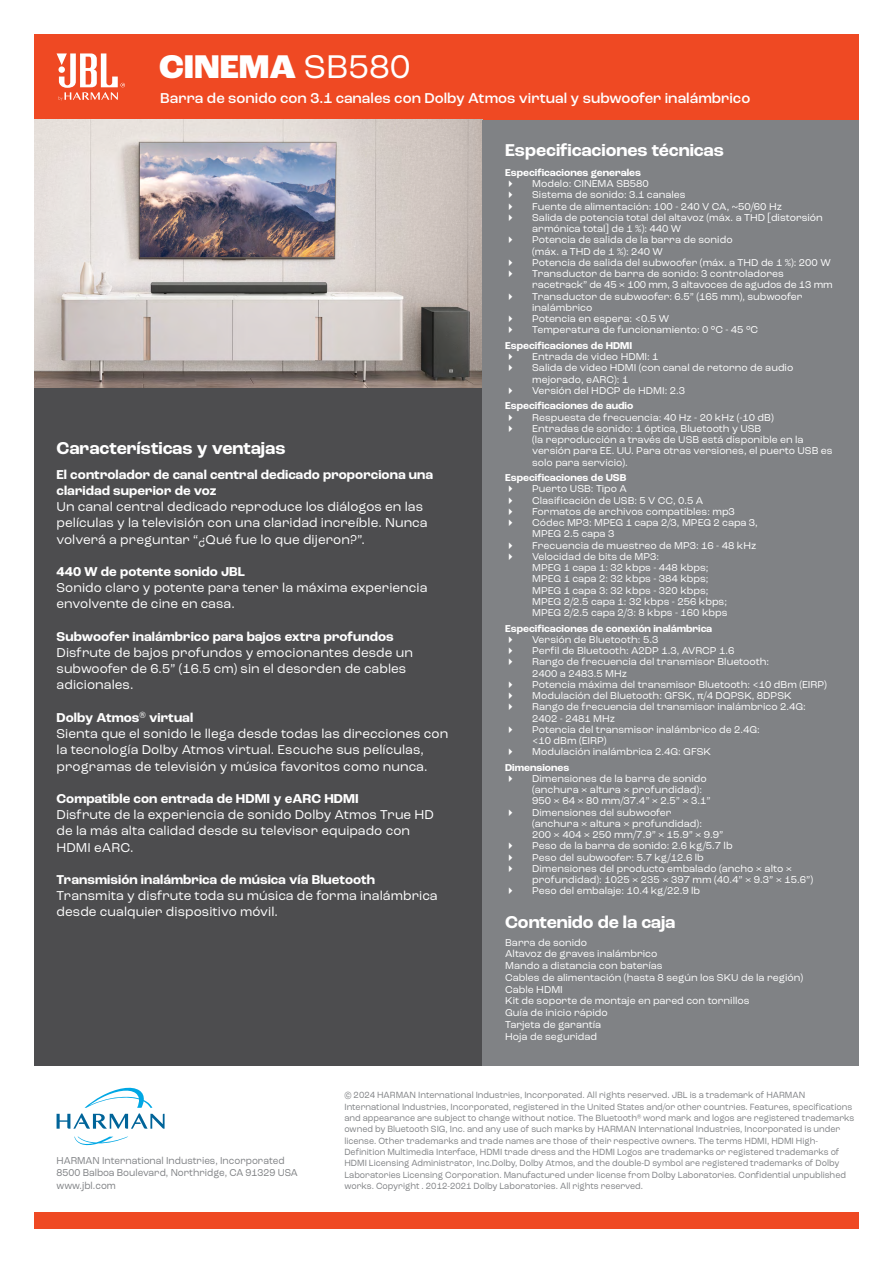
<style>
.page{position:relative;width:893px;height:1263px;background:#fff}
.page>*{position:absolute;margin:0;border:0;box-sizing:border-box;transform-origin:0 0}
.t1{font:800 34.5px "Roc Grotesk";color:#fff}
.t2{font:700 18px "Roc Grotesk";color:#fff}
.t3{font:500 15px "Roc Grotesk";color:#fff}
.t4{font:13.5px/16.2px "Roc Grotesk";letter-spacing:.005em;color:#fff}
.t5{font:700 13.5px/16.2px "Roc Grotesk";letter-spacing:.005em;color:#fff}
.t6{font:10.5px/11.2px "Roc Grotesk";color:#fff}
.t7{font:700 10.5px "Roc Grotesk";color:#fff}
.t8{font:10.5px/12.6px "Roc Grotesk";color:#808285;scale:.94 1}
.t9{font:9.45px/11.4px "Roc Grotesk";color:#808285;scale:.94 1}
.s1{font-weight:400}
.s2{font-weight:700}
</style>
<div class="page">
<div style="left:34px;top:1213px;width:825px;height:16px;background:#ef4923"></div>
<svg style="left:74px;top:1137px;width:54px;height:8px"></svg>
<svg style="left:57px;top:1087px;width:108px;height:42px"></svg>
<div style="left:34px;top:34px;width:825px;height:85px;background:#ef4923"></div>
<svg style="left:57px;top:53px;width:68px;height:48px"></svg>
<img style="left:34px;top:120px;width:449px;height:268px">
<div style="left:34px;top:388px;width:449px;height:678px;background:#4d4d4f"></div>
<div style="left:483px;top:120px;width:376px;height:945px;background:#808285"></div>
<h1 class="t1" style="left:159px;top:45px;width:253px">CINEMA <span class="s1">SB580</span></h1>
<h3 class="t3" style="left:160px;top:89px;width:592px">Barra de sonido con 3.1 canales con Dolby Atmos virtual y subwoofer inalámbrico</h3>
<h2 class="t2" style="left:57px;top:437px;width:230px">Características y ventajas</h2>
<p class="t5" style="left:57px;top:466px;width:378px">El controlador de canal central dedicado proporciona una claridad superior de voz</p>
<p class="t4" style="left:57px;top:499px;width:372px">Un canal central dedicado reproduce los diálogos en las películas y la televisión con una claridad increíble. Nunca volverá a preguntar “¿Qué fue lo que dijeron?”.</p>
<p class="t5" style="left:57px;top:564px;width:190px">440 W de potente sonido JBL</p>
<p class="t4" style="left:57px;top:580px;width:373px">Sonido claro y potente para tener la máxima experiencia envolvente de cine en casa.</p>
<p class="t5" style="left:57px;top:628px;width:339px">Subwoofer inalámbrico para bajos extra profundos</p>
<p class="t4" style="left:57px;top:644px;width:358px">Disfrute de bajos profundos y emocionantes desde un subwoofer de 6.5” (16.5 cm) sin el desorden de cables adicionales.</p>
<p class="t4" style="left:57px;top:709px;width:393px"><span class="s2">Dolby Atmos</span><sup>®</sup> <span class="s2">virtual<br></span>Sienta que el sonido le llega desde todas las direcciones con la tecnología Dolby Atmos virtual. Escuche sus películas, programas de televisión y música favoritos como nunca.</p>
<p class="t5" style="left:57px;top:790px;width:304px">Compatible con entrada de HDMI y eARC HDMI</p>
<p class="t4" style="left:57px;top:806px;width:379px">Disfrute de la experiencia de sonido Dolby Atmos True HD de la más alta calidad desde su televisor equipado con<br>HDMI eARC.</p>
<p class="t5" style="left:57px;top:871px;width:320px">Transmisión inalámbrica de música vía Bluetooth</p>
<p class="t4" style="left:57px;top:887px;width:383px">Transmita y disfrute toda su música de forma inalámbrica desde cualquier dispositivo móvil.</p>
<h2 class="t2" style="left:505px;top:139px;width:220px">Especificaciones técnicas</h2>
<p class="t7" style="left:505px;top:166px;width:137px">Especificaciones generales</p>
<p class="t6" style="left:532px;top:178px;width:302px">Modelo: CINEMA SB580<br>Sistema de sonido: 3.1 canales<br>Fuente de alimentación: 100 - 240 V CA, ~50/60 Hz<br>Salida de potencia total del altavoz (máx. a THD [distorsión armónica total] de 1 %): 440 W<br>Potencia de salida de la barra de sonido<br>(máx. a THD de 1 %): 240 W<br>Potencia de salida del subwoofer (máx. a THD de 1 %): 200 W Transductor de barra de sonido: 3 controladores racetrack” de 45 × 100 mm, 3 altavoces de agudos de 13 mm Transductor de subwoofer: 6.5” (165 mm), subwoofer inalámbrico<br>Potencia en espera: &lt;0.5 W<br>Temperatura de funcionamiento: 0 °C - 45 °C</p>
<p class="t7" style="left:505px;top:339px;width:129px">Especificaciones de HDMI</p>
<p class="t6" style="left:532px;top:351px;width:263px">Entrada de video HDMI: 1<br>Salida de video HDMI (con canal de retorno de audio mejorado, eARC): 1<br>Versión del HDCP de HDMI: 2.3</p>
<p class="t7" style="left:505px;top:399px;width:130px">Especificaciones de audio</p>
<p class="t6" style="left:532px;top:411px;width:302px">Respuesta de frecuencia: 40 Hz - 20 kHz (-10 dB)<br>Entradas de sonido: 1 óptica, Bluetooth y USB<br>(la reproducción a través de USB está disponible en la versión para EE. UU. Para otras versiones, el puerto USB es solo para servicio).</p>
<p class="t7" style="left:505px;top:471px;width:123px">Especificaciones de USB</p>
<p class="t6" style="left:532px;top:483px;width:227px">Puerto USB: Tipo A<br>Clasificación de USB: 5 V CC, 0.5 A<br>Formatos de archivos compatibles: mp3<br>Códec MP3: MPEG 1 capa 2/3, MPEG 2 capa 3,<br>MPEG 2.5 capa 3<br>Frecuencia de muestreo de MP3: 16 - 48 kHz<br>Velocidad de bits de MP3:<br>MPEG 1 capa 1: 32 kbps - 448 kbps;<br>MPEG 1 capa 2: 32 kbps - 384 kbps;<br>MPEG 1 capa 3: 32 kbps - 320 kbps;<br>MPEG 2/2.5 capa 1: 32 kbps - 256 kbps;<br>MPEG 2/2.5 capa 2/3: 8 kbps - 160 kbps</p>
<p class="t7" style="left:505px;top:621px;width:209px">Especificaciones de conexión inalámbrica</p>
<p class="t6" style="left:532px;top:634px;width:296px">Versión de Bluetooth: 5.3<br>Perfil de Bluetooth: A2DP 1.3, AVRCP 1.6<br>Rango de frecuencia del transmisor Bluetooth:<br>2400 a 2483.5 MHz<br>Potencia máxima del transmisor Bluetooth: &lt;10 dBm (EIRP)<br>Modulación del Bluetooth: GFSK, π/4 DQPSK, 8DPSK<br>Rango de frecuencia del transmisor inalámbrico 2.4G:<br>2402 - 2481 MHz<br>Potencia del transmisor inalámbrico de 2.4G:<br>&lt;10 dBm (EIRP)<br>Modulación inalámbrica 2.4G: GFSK</p>
<p class="t7" style="left:505px;top:761px;width:66px">Dimensiones</p>
<p class="t6" style="left:532px;top:773px;width:282px">Dimensiones de la barra de sonido<br>(anchura × altura × profundidad):<br>950 × 64 × 80 mm/37.4” × 2.5” × 3.1”<br>Dimensiones del subwoofer<br>(anchura × altura × profundidad):<br>200 × 404 × 250 mm/7.9” × 15.9” × 9.9”<br>Peso de la barra de sonido: 2.6 kg/5.7 lb<br>Peso del subwoofer: 5.7 kg/12.6 lb<br>Dimensiones del producto embalado (ancho × alto × profundidad): 1025 × 235 × 397 mm (40.4” × 9.3” × 15.6”)<br>Peso del embalaje: 10.4 kg/22.9 lb</p>
<h2 class="t2" style="left:505px;top:911px;width:172px">Contenido de la caja</h2>
<p class="t6" style="left:505px;top:936px;width:299px;line-height:11.7px">Barra de sonido<br>Altavoz de graves inalámbrico<br>Mando a distancia con baterías<br>Cables de alimentación (hasta 8 según los SKU de la región)<br>Cable HDMI<br>Kit de soporte de montaje en pared con tornillos<br>Guía de inicio rápido<br>Tarjeta de garantía<br>Hoja de seguridad</p>
<p class="t8" style="left:57px;top:1154px;width:258px">HARMAN International Industries, Incorporated<br>8500 Balboa Boulevard, Northridge, CA 91329 USA www.jbl.com</p>
<p class="t9" style="left:344px;top:1089px;width:544px">© 2024 HARMAN International Industries, Incorporated. All rights reserved. JBL is a trademark of HARMAN International Industries, Incorporated, registered in the United States and/or other countries. Features, specifications and appearance are subject to change without notice. The Bluetooth<sup>®</sup> word mark and logos are registered trademarks owned by Bluetooth SIG, Inc. and any use of such marks by HARMAN International Industries, Incorporated is under license. Other trademarks and trade names are those of their respective owners. The terms HDMI, HDMI High-Definition Multimedia Interface, HDMI trade dress and the HDMI Logos are trademarks or registered trademarks of HDMI Licensing Administrator, Inc.Dolby, Dolby Atmos, and the double-D symbol are registered trademarks of Dolby Laboratories Licensing Corporation. Manufactured under license from Dolby Laboratories. Confidential unpublished works. Copyright . 2012-2021 Dolby Laboratories. All rights reserved.</p>
</div>
